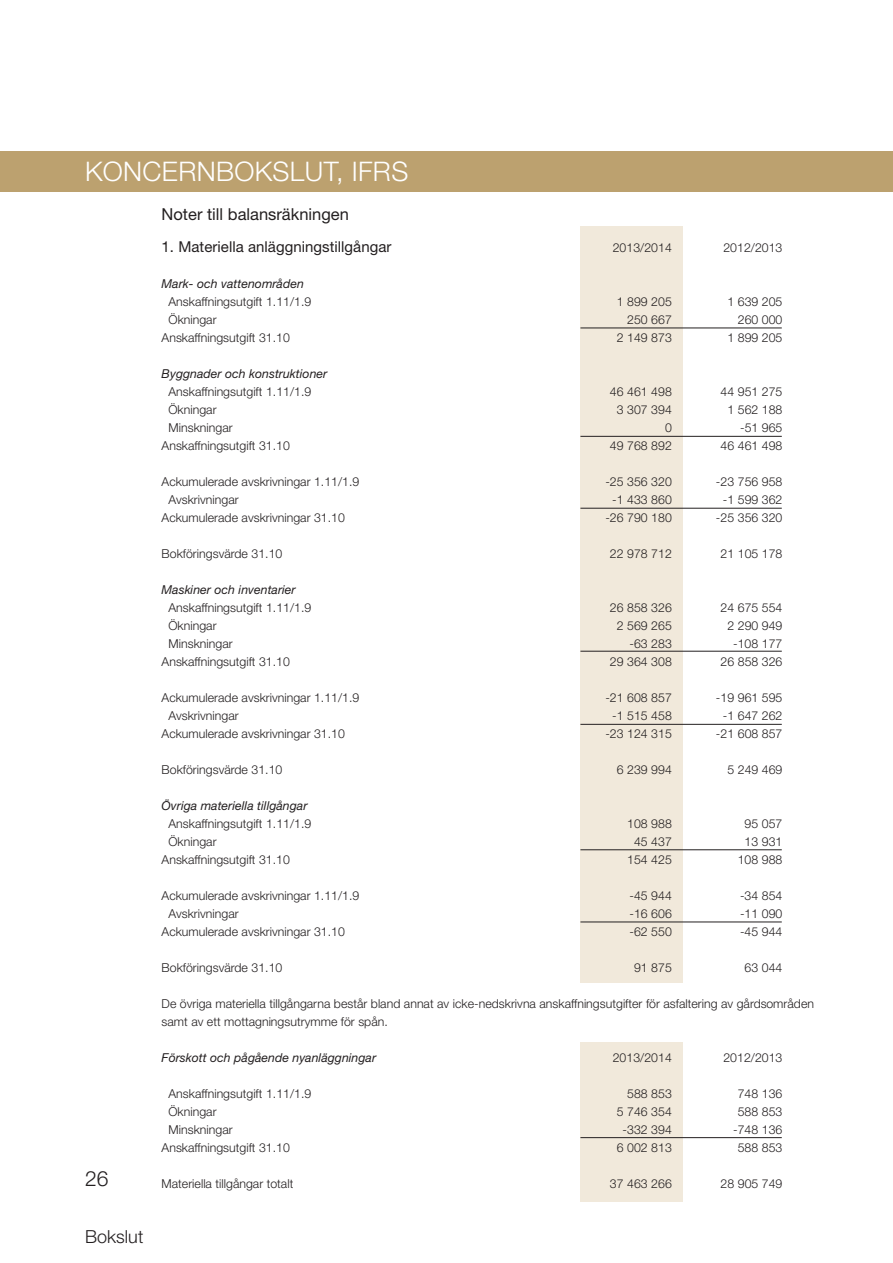
<style>
.page{position:relative;width:893px;height:1263px;background:#fff}
.page>*{position:absolute;margin:0;border:0;box-sizing:border-box;transform-origin:0 0}
.t1{font:300 27px "Helvetica Neue";letter-spacing:.015em;color:#fff}
.t2{font:300 21px "Helvetica Neue";color:#231f20}
.t3{font:300 18px "Helvetica Neue";letter-spacing:.005em;color:#231f20}
.t4{font:16.5px "Helvetica Neue";color:#231f20}
.t5{font:15px "Helvetica Neue";letter-spacing:.005em;color:#231f20}
.t6{font:300 12.3px/18px "Helvetica Neue";letter-spacing:.005em;color:#231f20}
.t7{font:italic 12.3px "Helvetica Neue";letter-spacing:.005em;color:#231f20}
</style>
<div class="page">
<div style="left:0;top:151px;width:893px;height:40px;background:#bca16f"></div>
<div style="left:580px;top:1042px;width:102px;height:159px;background:#f1e9db"></div>
<div style="left:580px;top:226px;width:102px;height:757px;background:#f1e9db"></div>
<hr style="left:580px;top:1137px;width:202px;height:1px;background:#231f20">
<hr style="left:580px;top:436px;width:202px;height:1px;background:#231f20">
<hr style="left:580px;top:508px;width:202px;height:1px;background:#231f20">
<hr style="left:580px;top:724px;width:202px;height:1px;background:#231f20">
<hr style="left:580px;top:651px;width:202px;height:1px;background:#231f20">
<hr style="left:580px;top:849px;width:202px;height:1px;background:#231f20">
<hr style="left:580px;top:922px;width:202px;height:1px;background:#231f20">
<hr style="left:580px;top:328px;width:202px;height:1px;background:#231f20">
<h1 class="t1" style="left:85px;top:155px;width:325px">KONCERNBOKSLUT, IFRS</h1>
<h2 class="t2" style="left:85px;top:1166px;width:25px">26</h2>
<h3 class="t3" style="left:85px;top:1225px;width:60px">Bokslut</h3>
<h3 class="t4" style="left:162px;top:204px;width:189px">Noter till balansräkningen</h3>
<p class="t5" style="left:162px;top:238px;width:231px">1. Materiella anläggningstillgångar</p>
<p class="t6" style="left:613px;top:238px;width:61px">2013/2014</p>
<p class="t6" style="left:723px;top:238px;width:61px">2012/2013</p>
<p class="t7" style="left:162px;top:276px;width:144px">Mark- och vattenområden</p>
<p class="t6" style="left:168px;top:292px;width:144px">Anskaffningsutgift 1.11/1.9</p>
<p class="t6" style="left:617px;top:292px;width:57px">1 899 205</p>
<p class="t6" style="left:727px;top:292px;width:57px">1 639 205</p>
<p class="t6" style="left:168px;top:310px;width:50px">Ökningar</p>
<p class="t6" style="left:627px;top:310px;width:46px">250 667</p>
<p class="t6" style="left:738px;top:310px;width:46px">260 000</p>
<p class="t6" style="left:162px;top:328px;width:130px">Anskaffningsutgift 31.10</p>
<p class="t6" style="left:617px;top:328px;width:57px">2 149 873</p>
<p class="t6" style="left:727px;top:328px;width:57px">1 899 205</p>
<p class="t7" style="left:162px;top:366px;width:167px">Byggnader och konstruktioner</p>
<p class="t6" style="left:168px;top:382px;width:144px">Anskaffningsutgift 1.11/1.9</p>
<p class="t6" style="left:610px;top:382px;width:63px">46 461 498</p>
<p class="t6" style="left:721px;top:382px;width:63px">44 951 275</p>
<p class="t6" style="left:168px;top:400px;width:50px">Ökningar</p>
<p class="t6" style="left:617px;top:400px;width:57px">3 307 394</p>
<p class="t6" style="left:727px;top:400px;width:57px">1 562 188</p>
<p class="t6" style="left:168px;top:418px;width:66px">Minskningar</p>
<p class="t6" style="left:665px;top:418px;width:8px">0</p>
<p class="t6" style="left:740px;top:418px;width:44px">-51 965</p>
<p class="t6" style="left:162px;top:436px;width:130px">Anskaffningsutgift 31.10</p>
<p class="t6" style="left:610px;top:436px;width:63px">49 768 892</p>
<p class="t6" style="left:721px;top:436px;width:63px">46 461 498</p>
<p class="t6" style="left:162px;top:472px;width:199px">Ackumulerade avskrivningar 1.11/1.9</p>
<p class="t6" style="left:605px;top:472px;width:68px">-25 356 320</p>
<p class="t6" style="left:716px;top:472px;width:68px">-23 756 958</p>
<p class="t6" style="left:168px;top:490px;width:72px">Avskrivningar</p>
<p class="t6" style="left:612px;top:490px;width:61px">-1 433 860</p>
<p class="t6" style="left:723px;top:490px;width:61px">-1 599 362</p>
<p class="t6" style="left:162px;top:508px;width:185px">Ackumulerade avskrivningar 31.10</p>
<p class="t6" style="left:605px;top:508px;width:68px">-26 790 180</p>
<p class="t6" style="left:716px;top:508px;width:68px">-25 356 320</p>
<p class="t6" style="left:162px;top:544px;width:122px">Bokföringsvärde 31.10</p>
<p class="t6" style="left:610px;top:544px;width:63px">22 978 712</p>
<p class="t6" style="left:721px;top:544px;width:63px">21 105 178</p>
<p class="t7" style="left:162px;top:582px;width:136px">Maskiner och inventarier</p>
<p class="t6" style="left:168px;top:598px;width:144px">Anskaffningsutgift 1.11/1.9</p>
<p class="t6" style="left:610px;top:598px;width:63px">26 858 326</p>
<p class="t6" style="left:721px;top:598px;width:63px">24 675 554</p>
<p class="t6" style="left:168px;top:616px;width:50px">Ökningar</p>
<p class="t6" style="left:617px;top:616px;width:57px">2 569 265</p>
<p class="t6" style="left:727px;top:616px;width:57px">2 290 949</p>
<p class="t6" style="left:168px;top:634px;width:66px">Minskningar</p>
<p class="t6" style="left:629px;top:634px;width:44px">-63 283</p>
<p class="t6" style="left:733px;top:634px;width:51px">-108 177</p>
<p class="t6" style="left:162px;top:652px;width:130px">Anskaffningsutgift 31.10</p>
<p class="t6" style="left:610px;top:652px;width:63px">29 364 308</p>
<p class="t6" style="left:721px;top:652px;width:63px">26 858 326</p>
<p class="t6" style="left:162px;top:688px;width:199px">Ackumulerade avskrivningar 1.11/1.9</p>
<p class="t6" style="left:605px;top:688px;width:68px">-21 608 857</p>
<p class="t6" style="left:716px;top:688px;width:68px">-19 961 595</p>
<p class="t6" style="left:168px;top:706px;width:72px">Avskrivningar</p>
<p class="t6" style="left:612px;top:706px;width:61px">-1 515 458</p>
<p class="t6" style="left:723px;top:706px;width:61px">-1 647 262</p>
<p class="t6" style="left:162px;top:724px;width:185px">Ackumulerade avskrivningar 31.10</p>
<p class="t6" style="left:605px;top:724px;width:68px">-23 124 315</p>
<p class="t6" style="left:716px;top:724px;width:68px">-21 608 857</p>
<p class="t6" style="left:162px;top:760px;width:122px">Bokföringsvärde 31.10</p>
<p class="t6" style="left:617px;top:760px;width:57px">6 239 994</p>
<p class="t6" style="left:727px;top:760px;width:57px">5 249 469</p>
<p class="t7" style="left:162px;top:798px;width:147px">Övriga materiella tillgångar</p>
<p class="t6" style="left:168px;top:814px;width:144px">Anskaffningsutgift 1.11/1.9</p>
<p class="t6" style="left:627px;top:814px;width:46px">108 988</p>
<p class="t6" style="left:745px;top:814px;width:39px">95 057</p>
<p class="t6" style="left:168px;top:832px;width:50px">Ökningar</p>
<p class="t6" style="left:634px;top:832px;width:39px">45 437</p>
<p class="t6" style="left:745px;top:832px;width:39px">13 931</p>
<p class="t6" style="left:162px;top:850px;width:130px">Anskaffningsutgift 31.10</p>
<p class="t6" style="left:627px;top:850px;width:46px">154 425</p>
<p class="t6" style="left:738px;top:850px;width:46px">108 988</p>
<p class="t6" style="left:162px;top:886px;width:199px">Ackumulerade avskrivningar 1.11/1.9</p>
<p class="t6" style="left:629px;top:886px;width:44px">-45 944</p>
<p class="t6" style="left:740px;top:886px;width:44px">-34 854</p>
<p class="t6" style="left:168px;top:904px;width:72px">Avskrivningar</p>
<p class="t6" style="left:629px;top:904px;width:44px">-16 606</p>
<p class="t6" style="left:740px;top:904px;width:44px">-11 090</p>
<p class="t6" style="left:162px;top:922px;width:185px">Ackumulerade avskrivningar 31.10</p>
<p class="t6" style="left:629px;top:922px;width:44px">-62 550</p>
<p class="t6" style="left:740px;top:922px;width:44px">-45 944</p>
<p class="t6" style="left:162px;top:958px;width:122px">Bokföringsvärde 31.10</p>
<p class="t6" style="left:634px;top:958px;width:39px">91 875</p>
<p class="t6" style="left:745px;top:958px;width:39px">63 044</p>
<p class="t6" style="left:162px;top:994px;width:654px">De övriga materiella tillgångarna består bland annat av icke-nedskrivna anskaffningsutgifter för asfaltering av gårdsområden samt av ett mottagningsutrymme för spån.</p>
<p class="t7" style="left:162px;top:1050px;width:216px">Förskott och pågående nyanläggningar</p>
<p class="t6" style="left:613px;top:1048px;width:61px">2013/2014</p>
<p class="t6" style="left:723px;top:1048px;width:61px">2012/2013</p>
<p class="t6" style="left:168px;top:1084px;width:144px">Anskaffningsutgift 1.11/1.9</p>
<p class="t6" style="left:627px;top:1084px;width:46px">588 853</p>
<p class="t6" style="left:738px;top:1084px;width:46px">748 136</p>
<p class="t6" style="left:168px;top:1102px;width:50px">Ökningar</p>
<p class="t6" style="left:617px;top:1102px;width:57px">5 746 354</p>
<p class="t6" style="left:738px;top:1102px;width:46px">588 853</p>
<p class="t6" style="left:168px;top:1120px;width:66px">Minskningar</p>
<p class="t6" style="left:623px;top:1120px;width:51px">-332 394</p>
<p class="t6" style="left:733px;top:1120px;width:51px">-748 136</p>
<p class="t6" style="left:162px;top:1138px;width:130px">Anskaffningsutgift 31.10</p>
<p class="t6" style="left:617px;top:1138px;width:57px">6 002 813</p>
<p class="t6" style="left:738px;top:1138px;width:46px">588 853</p>
<p class="t6" style="left:162px;top:1174px;width:133px">Materiella tillgångar totalt</p>
<p class="t6" style="left:610px;top:1174px;width:63px">37 463 266</p>
<p class="t6" style="left:721px;top:1174px;width:63px">28 905 749</p>
</div>
